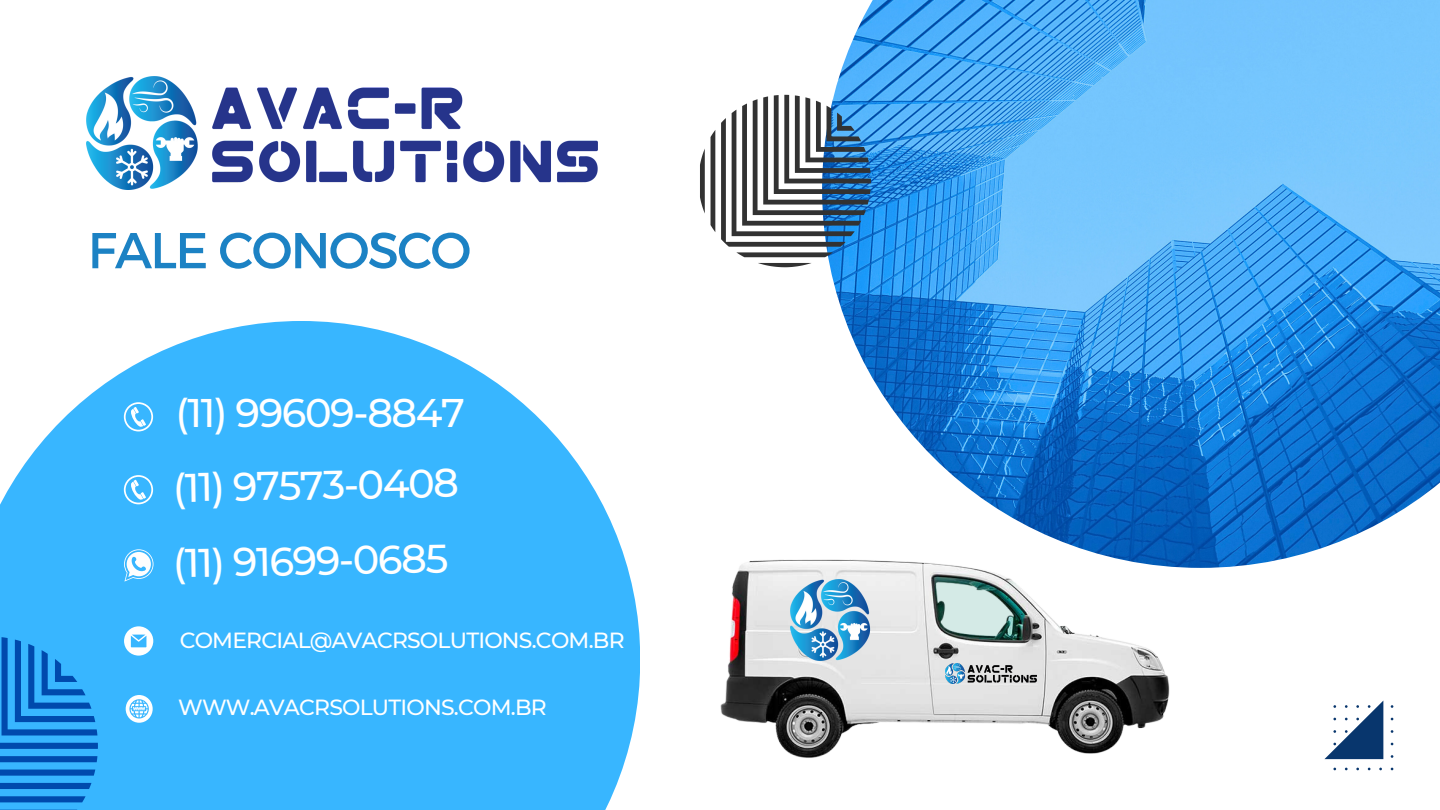
<style>
.page{position:relative;width:1440px;height:810px;background:#fff}
.page>*{position:absolute;margin:0;border:0;box-sizing:border-box;transform-origin:0 0}
.t1{font:50.4px "Kief Montaser Regular";letter-spacing:-.035em;color:#1c82c4}
.t2{font:500 39.9px "Montserrat";letter-spacing:-.035em;color:#fff}
.t3{font:500 21.9px "Montserrat";letter-spacing:-.035em;color:#fff}
</style>
<div class="page">
<img style="left:822px;top:0;width:618px;height:568px">
<svg style="left:1324px;top:701px;width:59px;height:58px"></svg>
<svg style="left:0;top:321px;width:640px;height:489px;background:#55c0ff"></svg>
<svg style="left:0;top:636px;width:98px;height:174px;background:#228de0"></svg>
<svg style="left:700px;top:149px;width:5px;height:65px"></svg>
<svg style="left:711px;top:130px;width:4px;height:102px"></svg>
<svg style="left:758px;top:263px;width:53px;height:4px"></svg>
<svg style="left:721px;top:95px;width:150px;height:162px"></svg>
<svg style="left:126px;top:695px;width:27px;height:28px"></svg>
<img style="left:86px;top:77px;width:512px;height:112px">
<svg style="left:124px;top:626px;width:29px;height:30px"></svg>
<svg style="left:124px;top:402px;width:29px;height:29px"></svg>
<svg style="left:124px;top:475px;width:29px;height:29px"></svg>
<svg style="left:124px;top:549px;width:29px;height:33px"></svg>
<img style="left:720px;top:483px;width:454px;height:275px">
<img style="left:946px;top:664px;width:91px;height:20px">
<img style="left:790px;top:579px;width:84px;height:81px">
<p class="t1" style="left:88px;top:219px;width:385px">FALE CONOSCO</p>
<p class="t2" style="left:176px;top:389px;width:291px">(11) 99609-8847</p>
<p class="t2" style="left:173px;top:463px;width:287px;rotate:-1deg">(11) 97573-0408</p>
<p class="t2" style="left:173px;top:539px;width:277px;rotate:-1deg">(11) 91699-0685</p>
<p class="t3" style="left:180px;top:627px;width:446px">COMERCIAL@AVACRSOLUTIONS.COM.BR</p>
<p class="t3" style="left:178px;top:694px;width:370px">WWW.AVACRSOLUTIONS.COM.BR</p>
</div>
